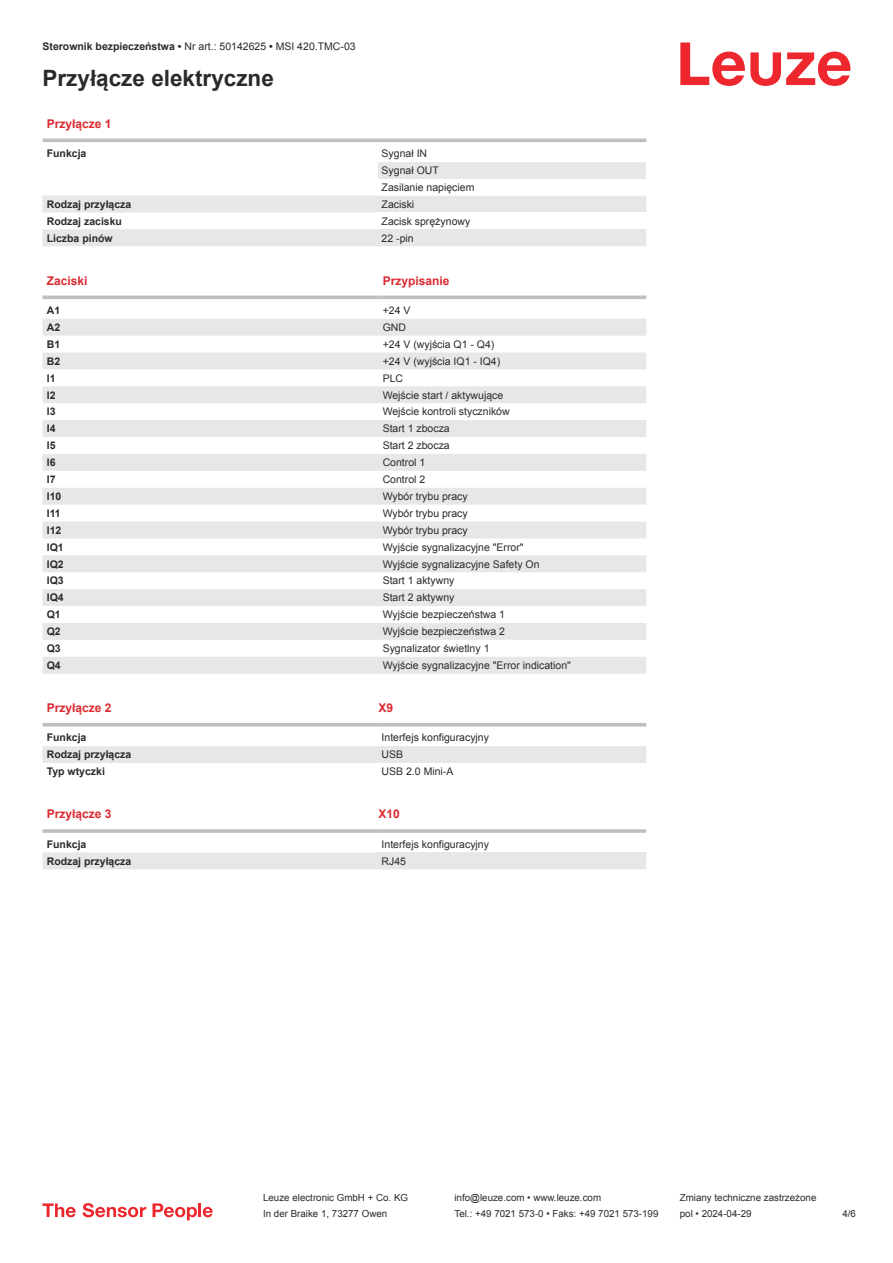
<style>
.page{position:relative;width:893px;height:1263px;background:#fff}
.page>*{position:absolute;margin:0;border:0;box-sizing:border-box;transform-origin:0 0}
.t1{font:700 22.5px "Arial";color:#2b292a}
.t2{font:700 12px "Arial";color:#db2a30}
.t3{font:10.5px/17px "Arial";color:#2b292a}
.t4{font:700 10.5px "Arial";color:#2b292a}
.t5{font:9.75px "Arial";color:#2b292a}
.s1{font-weight:700}
</style>
<div class="page">
<svg style="left:680px;top:43px;width:170px;height:43px"></svg>
<svg style="left:43px;top:138px;width:603px;height:1px"></svg>
<hr style="left:43px;top:139px;width:335px;height:3px;background:#bdbfc1">
<hr style="left:378px;top:139px;width:268px;height:3px;background:#bdbfc1">
<svg style="left:43px;top:195px;width:335px;height:51px"></svg>
<div style="left:378px;top:162px;width:268px;height:17px;background:#e6e7e9"></div>
<div style="left:378px;top:196px;width:268px;height:16px;background:#e6e7e9"></div>
<div style="left:378px;top:229px;width:268px;height:17px;background:#e6e7e9"></div>
<svg style="left:43px;top:319px;width:603px;height:355px;fill:#e9eaec"></svg>
<hr style="left:43px;top:296px;width:335px;height:3px;background:#bdbfc1">
<hr style="left:378px;top:296px;width:268px;height:3px;background:#bdbfc1">
<svg style="left:43px;top:726px;width:603px;height:1px"></svg>
<div style="left:43px;top:746px;width:335px;height:17px;background:#e6e7e9"></div>
<hr style="left:43px;top:723px;width:335px;height:3px;background:#bdbfc1">
<hr style="left:378px;top:723px;width:268px;height:3px;background:#bdbfc1">
<div style="left:378px;top:746px;width:268px;height:17px;background:#e6e7e9"></div>
<div style="left:43px;top:852px;width:335px;height:17px;background:#e6e7e9"></div>
<hr style="left:43px;top:829px;width:335px;height:4px;background:#bdbfc1">
<hr style="left:378px;top:829px;width:268px;height:4px;background:#c8cacb">
<div style="left:378px;top:852px;width:268px;height:17px;background:#e6e7e9"></div>
<svg style="left:43px;top:1203px;width:33px;height:14px"></svg>
<svg style="left:83px;top:1203px;width:63px;height:14px"></svg>
<svg style="left:153px;top:1203px;width:44px;height:17px"></svg>
<hr style="left:198px;top:1203px;width:3px;height:14px;background:#ed272d">
<svg style="left:203px;top:1207px;width:10px;height:10px"></svg>
<p class="t3" style="left:43px;top:39px;width:315px"><span class="s1">Sterownik bezpieczeństwa •</span> Nr art.: 50142625 <span class="s1">•</span> MSI 420.TMC-03</p>
<h1 class="t1" style="left:43px;top:63px;width:233px">Przyłącze elektryczne</h1>
<p class="t2" style="left:47px;top:115px;width:66px">Przyłącze 1</p>
<p class="t4" style="left:47px;top:149px;width:41px">Funkcja</p>
<p class="t3" style="left:382px;top:145px;width:94px">Sygnał IN<br>Sygnał OUT<br>Zasilanie napięciem</p>
<p class="t4" style="left:47px;top:197px;width:86px">Rodzaj przyłącza</p>
<p class="t3" style="left:382px;top:197px;width:34px">Zaciski</p>
<p class="t4" style="left:47px;top:214px;width:77px">Rodzaj zacisku</p>
<p class="t3" style="left:382px;top:212px;width:90px">Zacisk sprężynowy</p>
<p class="t4" style="left:47px;top:234px;width:67px">Liczba pinów</p>
<p class="t3" style="left:382px;top:230px;width:34px">22 -pin</p>
<p class="t2" style="left:47px;top:272px;width:42px">Zaciski</p>
<p class="t2" style="left:383px;top:272px;width:68px">Przypisanie</p>
<p class="t4" style="left:47px;top:303px;width:15px">A1</p>
<p class="t3" style="left:383px;top:302px;width:29px">+24 V</p>
<p class="t4" style="left:47px;top:320px;width:15px">A2</p>
<p class="t3" style="left:383px;top:319px;width:25px">GND</p>
<p class="t4" style="left:47px;top:337px;width:15px">B1</p>
<p class="t3" style="left:383px;top:336px;width:113px">+24 V (wyjścia Q1 - Q4)</p>
<p class="t4" style="left:47px;top:354px;width:15px">B2</p>
<p class="t3" style="left:383px;top:352px;width:119px">+24 V (wyjścia IQ1 - IQ4)</p>
<p class="t4" style="left:47px;top:371px;width:10px">I1</p>
<p class="t3" style="left:383px;top:370px;width:22px">PLC</p>
<p class="t4" style="left:47px;top:387px;width:10px">I2</p>
<p class="t3" style="left:383px;top:386px;width:122px">Wejście start / aktywujące</p>
<p class="t4" style="left:47px;top:404px;width:10px">I3</p>
<p class="t3" style="left:383px;top:403px;width:128px">Wejście kontroli styczników</p>
<p class="t4" style="left:47px;top:421px;width:10px">I4</p>
<p class="t3" style="left:383px;top:420px;width:69px">Start 1 zbocza</p>
<p class="t4" style="left:47px;top:442px;width:10px">I5</p>
<p class="t3" style="left:383px;top:437px;width:69px">Start 2 zbocza</p>
<p class="t4" style="left:47px;top:458px;width:10px">I6</p>
<p class="t3" style="left:383px;top:454px;width:44px">Control 1</p>
<p class="t4" style="left:47px;top:475px;width:10px">I7</p>
<p class="t3" style="left:383px;top:471px;width:44px">Control 2</p>
<p class="t4" style="left:47px;top:489px;width:16px">I10</p>
<p class="t3" style="left:383px;top:488px;width:87px">Wybór trybu pracy</p>
<p class="t4" style="left:47px;top:506px;width:16px">I11</p>
<p class="t3" style="left:383px;top:505px;width:87px">Wybór trybu pracy</p>
<p class="t4" style="left:47px;top:523px;width:16px">I12</p>
<p class="t3" style="left:383px;top:521px;width:87px">Wybór trybu pracy</p>
<p class="t4" style="left:47px;top:540px;width:18px">IQ1</p>
<p class="t3" style="left:383px;top:538px;width:142px">Wyjście sygnalizacyjne "Error"</p>
<p class="t4" style="left:47px;top:556px;width:18px">IQ2</p>
<p class="t3" style="left:383px;top:555px;width:158px">Wyjście sygnalizacyjne Safety On</p>
<p class="t4" style="left:47px;top:573px;width:18px">IQ3</p>
<p class="t3" style="left:383px;top:573px;width:73px">Start 1 aktywny</p>
<p class="t4" style="left:47px;top:590px;width:18px">IQ4</p>
<p class="t3" style="left:383px;top:590px;width:73px">Start 2 aktywny</p>
<p class="t4" style="left:47px;top:607px;width:16px">Q1</p>
<p class="t3" style="left:383px;top:606px;width:124px">Wyjście bezpieczeństwa 1</p>
<p class="t4" style="left:47px;top:624px;width:16px">Q2</p>
<p class="t3" style="left:383px;top:623px;width:124px">Wyjście bezpieczeństwa 2</p>
<p class="t4" style="left:47px;top:641px;width:16px">Q3</p>
<p class="t3" style="left:383px;top:640px;width:108px">Sygnalizator świetlny 1</p>
<p class="t4" style="left:47px;top:658px;width:16px">Q4</p>
<p class="t3" style="left:383px;top:657px;width:190px">Wyjście sygnalizacyjne "Error indication"</p>
<p class="t2" style="left:47px;top:699px;width:66px">Przyłącze 2</p>
<p class="t2" style="left:378px;top:703px;width:16px">X9</p>
<p class="t4" style="left:47px;top:734px;width:41px">Funkcja</p>
<p class="t3" style="left:382px;top:729px;width:109px">Interfejs konfiguracyjny</p>
<p class="t4" style="left:47px;top:747px;width:86px">Rodzaj przyłącza</p>
<p class="t3" style="left:382px;top:746px;width:23px">USB</p>
<p class="t4" style="left:47px;top:768px;width:60px">Typ wtyczki</p>
<p class="t3" style="left:382px;top:763px;width:73px">USB 2.0 Mini-A</p>
<p class="t2" style="left:47px;top:806px;width:66px">Przyłącze 3</p>
<p class="t2" style="left:378px;top:806px;width:23px">X10</p>
<p class="t4" style="left:47px;top:840px;width:41px">Funkcja</p>
<p class="t3" style="left:382px;top:835px;width:109px">Interfejs konfiguracyjny</p>
<p class="t4" style="left:47px;top:853px;width:86px">Rodzaj przyłącza</p>
<p class="t3" style="left:382px;top:853px;width:26px">RJ45</p>
<p class="t5" style="left:263px;top:1191px;width:146px">Leuze electronic GmbH + Co. KG</p>
<p class="t5" style="left:454px;top:1191px;width:148px">info@leuze.com • www.leuze.com</p>
<p class="t5" style="left:680px;top:1191px;width:138px">Zmiany techniczne zastrzeżone</p>
<p class="t5" style="left:263px;top:1210px;width:126px">In der Braike 1, 73277 Owen</p>
<p class="t5" style="left:454px;top:1207px;width:205px">Tel.: +49 7021 573-0 • Faks: +49 7021 573-199</p>
<p class="t5" style="left:680px;top:1207px;width:73px">pol • 2024-04-29</p>
<p class="t5" style="left:842px;top:1210px;width:15px">4 /6</p>
</div>
